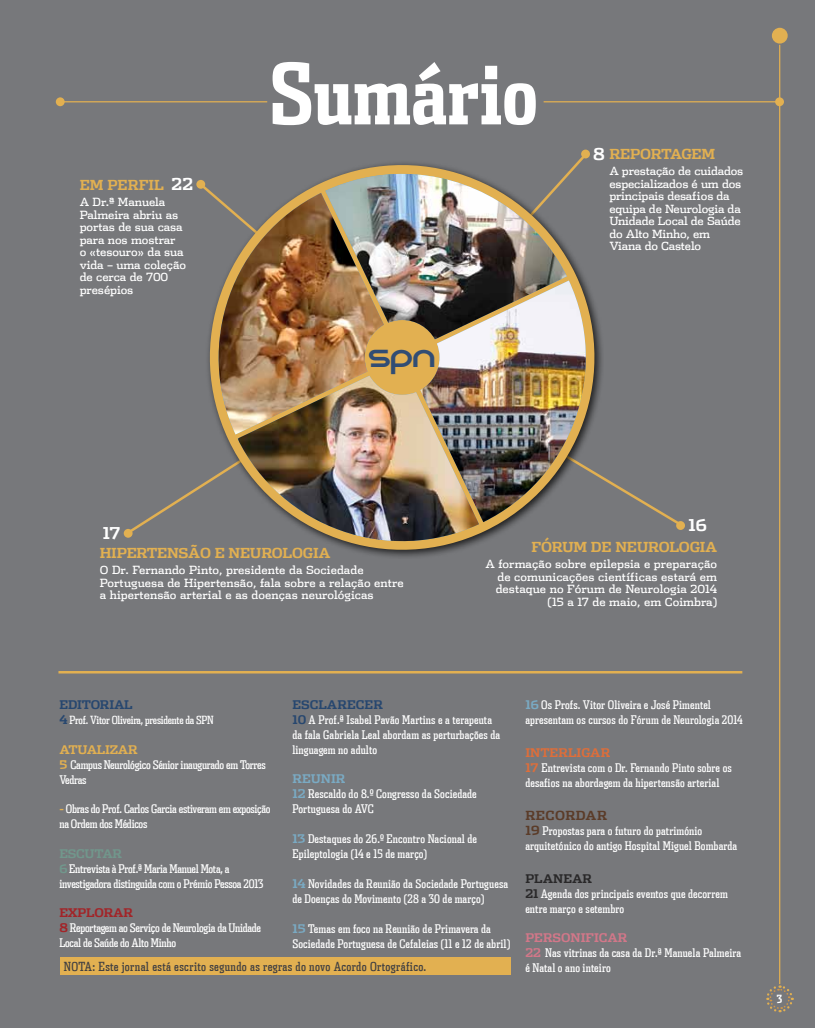
<style>
.page{position:relative;width:815px;height:1028px;background:#77787b}
.page>*{position:absolute;margin:0;border:0;box-sizing:border-box;transform-origin:0 0}
.t1{font:700 84.25px "Dispatch Comp Tab";color:#fff}
.t2{font:38px "REZ";color:#314d74;scale:1.22 1}
.t3{font:700 16.25px "Dispatch";color:#fff}
.t4{font:700 13.75px "Dispatch";letter-spacing:-.02em;color:#e2b051}
.t5{font:12.5px "Dispatch Comp";letter-spacing:.03em;color:#414042}
.t6{font:700 12.5px "Dispatch";color:#5b3c29}
.t7{font:11.88px/15px "Dispatch Comp";letter-spacing:.01em;color:#fff}
.t8{font:11.88px/15px "Dispatch Comp";letter-spacing:-.02em;color:#fff}
.t9{font:700 11.88px "Dispatch";color:#27476f}
.t10{font:700 11.88px "Dispatch";color:#d27789}
.t11{font:700 11.88px "Dispatch";color:#de6e3a}
.t12{font:700 11.88px "Dispatch";color:#e2b051}
.t13{font:700 11.88px "Dispatch";color:#a22428}
.t14{font:700 11.88px "Dispatch";color:#71978c}
.t15{font:700 11.88px "Dispatch";color:#292829}
.t16{font:700 11.88px "Dispatch";color:#7aaac3}
.t17{font:11.25px/12.5px "Dispatch";letter-spacing:-.01em;color:#fff}
.t18{font:11.25px "Dispatch Comp";letter-spacing:-.025em;color:#fff}
.t19{font:700 11.25px "Dispatch Comp";color:#fff}
.s1{font-family:"Dispatch";font-weight:700;font-size:11.88px;color:#27476f}
.s2{font-family:"Dispatch";font-weight:700;color:#e2b051}
.s3{font-family:"Dispatch";font-weight:700;color:#71978c}
.s4{font-family:"Dispatch";font-weight:700;color:#a22428}
.s5{font-family:"Dispatch";font-weight:700;color:#27476f}
.s6{font-family:"Dispatch";font-weight:700;color:#7aaac3}
.s7{font-family:"Dispatch";font-weight:700;color:#de6e3a}
.s8{font-family:"Dispatch";font-weight:700;font-size:12.5px;color:#5b3c29}
.s9{font-family:"Dispatch";font-weight:700;color:#292829}
.s10{font-family:"Dispatch";font-weight:700;color:#d27789}
</style>
<div class="page">
<hr style="left:58px;top:671px;width:684px;height:2px;background:#e2b051">
<hr style="left:58px;top:101px;width:209px;height:1px;background:#e2b051">
<hr style="left:544px;top:101px;width:239px;height:1px;background:#e2b051">
<div style="left:775px;top:97px;width:9px;height:9px;background:#e2b051;border-radius:50%"></div>
<div style="left:60px;top:957px;width:450px;height:17px;background:#e2b051"></div>
<svg style="left:676px;top:521px;width:9px;height:9px"></svg>
<svg style="left:621px;top:487px;width:63px;height:41px"></svg>
<svg style="left:124px;top:496px;width:59px;height:40px"></svg>
<svg style="left:183px;top:149px;width:438px;height:393px"></svg>
<img style="left:237px;top:375px;width:242px;height:182px">
<img style="left:420px;top:280px;width:191px;height:242px">
<img style="left:194px;top:193px;width:190px;height:241px">
<svg style="left:325px;top:149px;width:242px;height:25px"></svg>
<img style="left:325px;top:174px;width:242px;height:165px">
<svg style="left:766px;top:985px;width:28px;height:28px"></svg>
<div style="left:772px;top:28px;width:16px;height:16px;background:#e2b051;border-radius:50%"></div>
<hr style="left:779px;top:45px;width:1px;height:939px;background:#e2b051">
<div style="left:56px;top:97px;width:9px;height:9px;background:#e2b051;border-radius:50%"></div>
<h3 class="t3" style="left:172px;top:173px;width:23px">22</h3>
<p class="t4" style="left:80px;top:175px;width:39px">EM PER</p>
<p class="t4" style="left:139px;top:175px;width:27px">FIL</p>
<p class="t17" style="left:80px;top:195px;width:108px">A Dr.ª Manuela<br>Palmeira abriu as portas de sua casa para nos mostrar<br>o «tesouro» da sua vida – uma coleção de cerca de 700 presépios</p>
<h1 class="t1" style="left:269px;top:41px;width:270px">Sumário</h1>
<h2 class="t2" style="left:369px;top:342px;width:56px">spn</h2>
<h3 class="t3" style="left:593px;top:143px;width:13px">8</h3>
<p class="t4" style="left:609px;top:144px;width:12px">REPORTA</p>
<p class="t4" style="left:681px;top:144px;width:23px">GEM</p>
<p class="t17" style="left:609px;top:164px;width:135px">A prestação de cuidados especializados é um dos principais desafios da equipa de Neurologia da<br>Unidade Local de Saúde do Alto Minho, em<br>Viana do Castelo</p>
<h3 class="t3" style="left:103px;top:522px;width:19px">17</h3>
<p class="t4" style="left:100px;top:543px;width:23px">HIPERTENS</p>
<p class="t4" style="left:188px;top:543px;width:135px">ÃO E NEUROLOGIA</p>
<p class="t17" style="left:100px;top:563px;width:306px">O Dr. Fernando Pinto, presidente da Sociedade<br>Portuguesa de Hipertensão, fala sobre a relação entre a hipertensão arterial e as doenças neurológicas</p>
<h3 class="t3" style="left:688px;top:514px;width:20px">16</h3>
<p class="t4" style="left:532px;top:537px;width:178px">FÓRUM DE NEUROLOGIA</p>
<p class="t17" style="left:485px;top:557px;width:233px;text-align:right">A formação sobre epilepsia e preparação de comunicações científicas estará em destaque no Fórum de Neurologia 2014 (15 a 17 de maio, em Coimbra)</p>
<p class="t9" style="left:59px;top:696px;width:10px">EDITORIA</p>
<p class="t9" style="left:124px;top:696px;width:10px">L</p>
<p class="t18" style="left:59px;top:713px;width:156px"><span class="s1">4</span> Prof. Vitor Oliveira, presidente da SPN</p>
<p class="t12" style="left:59px;top:741px;width:70px">ATUALIZAR</p>
<p class="t8" style="left:59px;top:757px;width:208px"><span class="s2">5</span> Campus Neurológico Sénior inaugurado em Torres<br>Vedras</p>
<p class="t8" style="left:59px;top:801px;width:213px"><span class="s2">-</span> Obras do Prof. Carlos Garcia estiveram em exposição na Ordem dos Médicos</p>
<p class="t14" style="left:59px;top:845px;width:46px">ESCUTAR</p>
<p class="t8" style="left:59px;top:860px;width:205px"><span class="s3">6</span> Entrevista à Prof.ª Maria Manuel Mota, a investigadora distinguida com o Prémio Pessoa 2013</p>
<p class="t13" style="left:59px;top:904px;width:46px">EXPLORAR</p>
<p class="t8" style="left:59px;top:919px;width:203px"><span class="s4">8</span> Reportagem ao Serviço de Neurologia da Unidade<br>Local de Saúde do Alto Minho</p>
<p class="t9" style="left:292px;top:696px;width:45px">ESCLARE</p>
<p class="t9" style="left:356px;top:696px;width:19px">CER</p>
<p class="t7" style="left:292px;top:712px;width:209px"><span class="s5">10</span> A Prof.ª Isabel Pavão Martins e a terapeuta da fala Gabriela Leal abordam as perturbações da linguagem no adulto</p>
<p class="t16" style="left:292px;top:770px;width:38px">REUNIR</p>
<p class="t7" style="left:292px;top:786px;width:186px"><span class="s6">12</span> Rescaldo do 8.º Congresso da Sociedade<br>Portuguesa do AVC</p>
<p class="t7" style="left:292px;top:831px;width:186px"><span class="s6">13</span> Destaques do 26.º Encontro Nacional de<br>Epileptologia (14 e 15 de março)</p>
<p class="t7" style="left:292px;top:876px;width:217px"><span class="s6">14</span> Novidades da Reunião da Sociedade Portuguesa de Doenças do Movimento (28 a 30 de março)</p>
<p class="t7" style="left:292px;top:920px;width:219px"><span class="s6">15</span> Temas em foco na Reunião de Primavera da<br>Sociedade Portuguesa de Cefaleias (11 e 12 de abril)</p>
<p class="t5" style="left:64px;top:959px;width:364px">NOTA: Este jornal está escrito segundo as regras do novo Acordo Ortográfico.</p>
<p class="t7" style="left:525px;top:697px;width:219px"><span class="s6">16</span> Os Profs. Vitor Oliveira e José Pimentel apresentam os cursos do Fórum de Neurologia 2014</p>
<p class="t11" style="left:525px;top:744px;width:10px">INTER</p>
<p class="t11" style="left:568px;top:744px;width:33px">LIGAR</p>
<p class="t7" style="left:525px;top:759px;width:208px"><span class="s7">17</span> Entrevista com o Dr. Fernando Pinto sobre os desafios na abordagem da hipertensão arterial</p>
<p class="t6" style="left:525px;top:807px;width:41px">RECORDAR</p>
<p class="t7" style="left:525px;top:823px;width:213px"><span class="s8">19</span> Propostas para o futuro do património arquitetónico do antigo Hospital Miguel Bombarda</p>
<p class="t15" style="left:525px;top:870px;width:29px">PLANEAR</p>
<p class="t7" style="left:525px;top:886px;width:204px"><span class="s9">21</span> Agenda dos principais eventos que decorrem entre março e setembro</p>
<p class="t10" style="left:525px;top:929px;width:10px">PERSONI</p>
<p class="t10" style="left:586px;top:929px;width:33px">FICAR</p>
<p class="t7" style="left:525px;top:945px;width:217px"><span class="s10">22</span> Nas vitrinas da casa da Dr.ª Manuela Palmeira é Natal o ano inteiro</p>
<p class="t19" style="left:777px;top:992px;width:7px">3</p>
</div>
